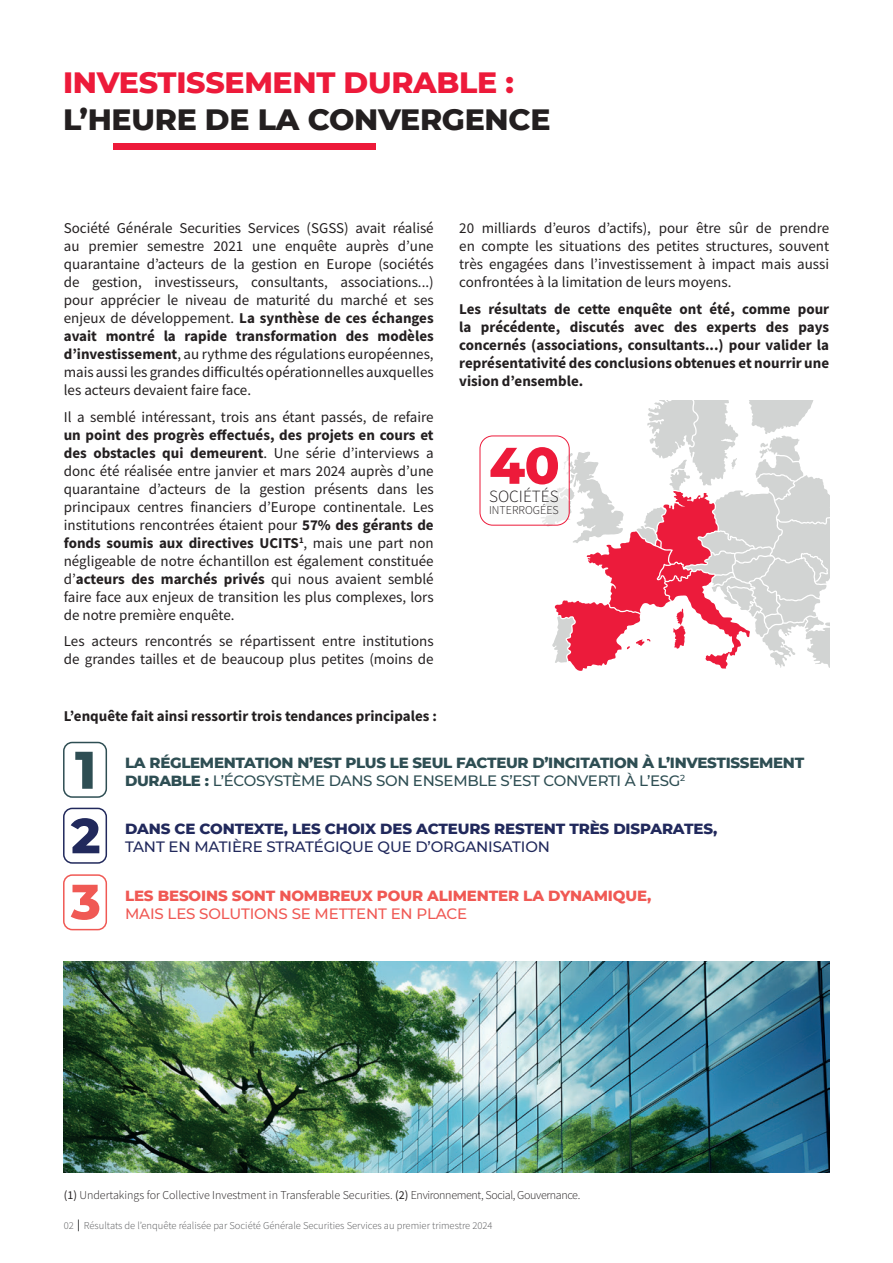
<style>
.page{position:relative;width:893px;height:1263px;background:#fff}
.page>*{position:absolute;margin:0;border:0;box-sizing:border-box;transform-origin:0 0}
.t1{font:800 51.45px "Montserrat";color:#ed1a3a}
.t2{font:800 30px "Montserrat";letter-spacing:-.01em;color:#ed1a3a}
.t3{font:800 30px "Montserrat";letter-spacing:-.01em;color:#231f20}
.t4{font:300 17.1px "Source Sans Pro";color:#231f20}
.t5{font:15px/18px "Source Sans Pro";color:#231f20;text-align:justify}
.t6{font:700 15px/18px "Source Sans Pro";color:#231f20;text-align:justify}
.t7{font:800 15px/18px "Montserrat";letter-spacing:-.02em;color:#2e4e53}
.t8{font:800 15px "Montserrat";letter-spacing:-.01em;color:#21295c}
.t9{font:800 15px "Montserrat";letter-spacing:-.01em;color:#f05954}
.t10{font:500 15px "Montserrat";letter-spacing:-.01em;color:#21295c}
.t11{font:500 15px "Montserrat";letter-spacing:-.01em;color:#f05954}
.t12{font:300 12px "Source Sans Pro";color:#231f20}
.t13{font:300 10.5px "Source Sans Pro";color:#57585a}
.s1{font-weight:700}
.s2{font-weight:500}
.s3{font-weight:400}
</style>
<div class="page">
<div style="left:114px;top:143px;width:262px;height:6px;background:#ed1a3a"></div>
<img style="left:64px;top:961px;width:765px;height:211px">
<div style="left:63px;top:742px;width:44px;height:56px;border:2px solid #2e4e53;border-radius:9px"></div>
<div style="left:63px;top:808px;width:44px;height:56px;border:2px solid #21295c;border-radius:9px"></div>
<div style="left:63px;top:874px;width:44px;height:56px;border:2px solid #f05954;border-radius:9px"></div>
<svg style="left:540px;top:401px;width:289px;height:270px"></svg>
<div style="left:480px;top:436px;width:89px;height:89px;background:#fff;border-radius:13px"></div>
<div style="left:480px;top:436px;width:90px;height:89px;border:1px solid #ed1a3a;border-radius:13px"></div>
<svg style="left:75px;top:752px;width:18px;height:37px"></svg>
<svg style="left:71px;top:818px;width:28px;height:35px"></svg>
<svg style="left:71px;top:885px;width:28px;height:35px"></svg>
<svg style="left:78px;top:1219px;width:1px;height:12px"></svg>
<h2 class="t2" style="left:63px;top:60px;width:453px">INVESTISSEMENT DURABLE :</h2>
<h2 class="t3" style="left:63px;top:98px;width:489px">L’HEURE DE LA CONVERGENCE</h2>
<p class="t5" style="left:64px;top:219px;width:371px">Société Générale Securities Services (SGSS) avait réalisé au premier semestre 2021 une enquête auprès d’une quarantaine d’acteurs de la gestion en Europe (sociétés de gestion, investisseurs, consultants, associations...) pour apprécier le niveau de maturité du marché et ses enjeux de développement. <span class="s1">La synthèse de ces échanges avait montré la rapide transformation des modèles d’investissement</span>, au rythme des régulations européennes, mais aussi les grandes difficultés opérationnelles auxquelles les acteurs devaient faire face.</p>
<p class="t5" style="left:64px;top:408px;width:371px">Il a semblé intéressant, trois ans étant passés, de refaire</p>
<p class="t5" style="left:64px;top:426px;width:371px"><span class="s1">un point des progrès effectués, des projets en cours et des obstacles qui demeurent</span>. Une série d’interviews a donc été réalisée entre janvier et mars 2024 auprès d’une quarantaine d’acteurs de la gestion présents dans les principaux centres financiers d’Europe continentale. Les institutions rencontrées étaient pour <span class="s1">57% des gérants de fonds soumis aux directives UCITS</span><sup>1</sup>, mais une part non négligeable de notre échantillon est également constituée d’<span class="s1">acteurs des marchés privés</span> qui nous avaient semblé faire face aux enjeux de transition les plus complexes, lors de notre première enquête.</p>
<p class="t5" style="left:64px;top:632px;width:371px">Les acteurs rencontrés se répartissent entre institutions de grandes tailles et de beaucoup plus petites (moins de</p>
<p class="t6" style="left:64px;top:707px;width:375px">L’enquête fait ainsi ressortir trois tendances principales :</p>
<p class="t5" style="left:459px;top:219px;width:371px">20 milliards d’euros d’actifs), pour être sûr de prendre en compte les situations des petites structures, souvent très engagées dans l’investissement à impact mais aussi confrontées à la limitation de leurs moyens.</p>
<p class="t6" style="left:459px;top:299px;width:371px">Les résultats de cette enquête ont été, comme pour la précédente, discutés avec des experts des pays concernés (associations, consultants...) pour valider la représentativité des conclusions obtenues et nourrir une vision d’ensemble.</p>
<h1 class="t1" style="left:489px;top:428px;width:72px">40</h1>
<p class="t4" style="left:489px;top:485px;width:71px">SOCIÉTÉS</p>
<p class="t12" style="left:489px;top:502px;width:71px">INTERROGÉES</p>
<p class="t7" style="left:125px;top:753px;width:681px">LA RÉGLEMENTATION N’EST PLUS LE SEUL FACTEUR D’INCITATION À L’INVESTISSEMENT<br>DURABLE : <span class="s2">L’ÉCOSYSTÈME DANS SON ENSEMBLE S’EST CONVERTI À L’ESG</span><sup>2</sup></p>
<p class="t8" style="left:125px;top:818px;width:594px">DANS CE CONTEXTE, LES CHOIX DES ACTEURS RESTENT TRÈS DISPARATES,</p>
<p class="t10" style="left:125px;top:836px;width:427px">TANT EN MATIÈRE STRATÉGIQUE QUE D’ORGANISATION</p>
<p class="t9" style="left:125px;top:885px;width:528px">LES BESOINS SONT NOMBREUX POUR ALIMENTER LA DYNAMIQUE,</p>
<p class="t11" style="left:125px;top:903px;width:344px">MAIS LES SOLUTIONS SE METTENT EN PLACE</p>
<p class="t12" style="left:64px;top:1188px;width:518px"><span class="s3">(1)</span> Undertakings for Collective Investment in Transferable Securities. <span class="s3">(2)</span> Environnement, Social, Gouvernance.</p>
<p class="t13" style="left:64px;top:1219px;width:430px">02 Résultats de l’enquête réalisée par Société Générale Securities Services au premier trimestre 2024</p>
</div>
